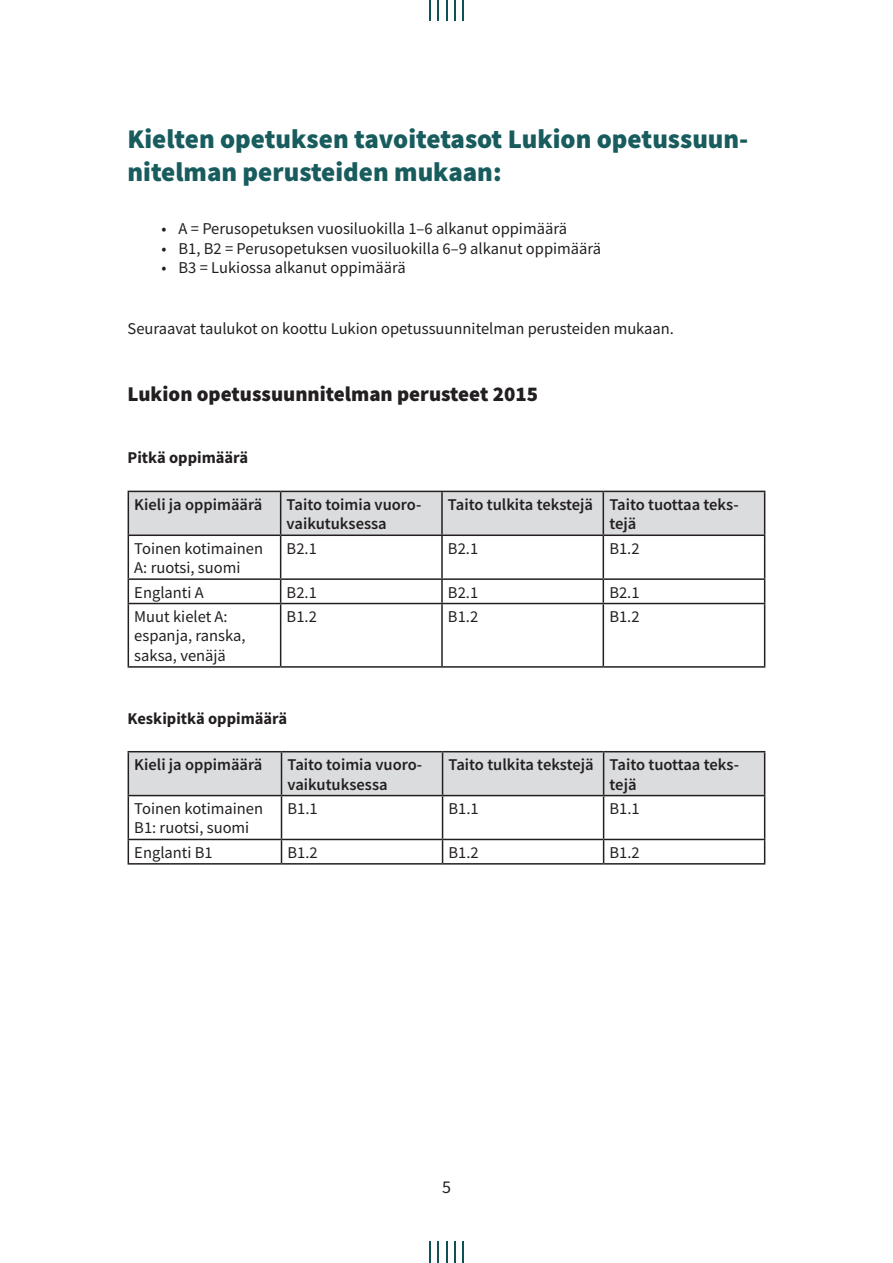
<style>
.page{position:relative;width:893px;height:1263px;background:#fff}
.page>*{position:absolute;margin:0;border:0;box-sizing:border-box;transform-origin:0 0}
.Tekstin_alaotsikko_1{font:900 27px/33px "Source Sans Pro";color:#185c5e}
.Tekstin_alaotsikko_2{font:900 21px "Source Sans Pro";color:#231f20}
.t1{font:18px "Source Sans Pro";color:#231f20}
.Leipäteksti{font:16.5px/19.5px "Source Sans Pro";color:#231f20}
.Leipäteksti-2{font:600 16.5px/19.5px "Source Sans Pro";color:#231f20}
.Leipäteksti_bullet{font:16.5px "Source Sans Pro";color:#231f20}
.Tekstin_alaotsikko_3{font:700 16.5px "Source Sans Pro";color:#231f20}
</style>
<div class="page">
<svg style="left:446px;top:0;width:1px;height:21px"></svg>
<svg style="left:454px;top:0;width:1px;height:21px"></svg>
<hr style="left:462px;top:0;width:2px;height:21px;background:#0c5153">
<hr style="left:429px;top:0;width:2px;height:21px;background:#0c5153">
<hr style="left:437px;top:0;width:2px;height:21px;background:#0c5153">
<svg style="left:446px;top:1241px;width:1px;height:22px"></svg>
<svg style="left:454px;top:1241px;width:1px;height:22px"></svg>
<hr style="left:462px;top:1241px;width:2px;height:22px;background:#0c5153">
<hr style="left:429px;top:1241px;width:2px;height:22px;background:#0c5153">
<hr style="left:437px;top:1241px;width:2px;height:22px;background:#0c5153">
<div style="left:129px;top:492px;width:635px;height:42px;background:#dadcde"></div>
<hr style="left:128px;top:491px;width:153px;height:1px;background:#231f20">
<hr style="left:128px;top:492px;width:1px;height:42px;background:#231f20">
<hr style="left:281px;top:491px;width:161px;height:1px;background:#231f20">
<hr style="left:280px;top:492px;width:1px;height:42px;background:#231f20">
<hr style="left:442px;top:491px;width:161px;height:1px;background:#231f20">
<hr style="left:441px;top:492px;width:2px;height:42px;background:#231f20">
<hr style="left:603px;top:491px;width:162px;height:1px;background:#231f20">
<hr style="left:603px;top:492px;width:1px;height:42px;background:#231f20">
<hr style="left:764px;top:492px;width:1px;height:42px;background:#231f20">
<hr style="left:128px;top:534px;width:153px;height:2px;background:#231f20">
<hr style="left:128px;top:536px;width:1px;height:42px;background:#231f20">
<hr style="left:281px;top:534px;width:161px;height:2px;background:#231f20">
<hr style="left:280px;top:536px;width:1px;height:42px;background:#231f20">
<hr style="left:442px;top:534px;width:161px;height:2px;background:#231f20">
<hr style="left:441px;top:536px;width:2px;height:42px;background:#231f20">
<hr style="left:603px;top:534px;width:162px;height:2px;background:#231f20">
<hr style="left:603px;top:536px;width:1px;height:42px;background:#231f20">
<hr style="left:764px;top:536px;width:1px;height:42px;background:#231f20">
<hr style="left:128px;top:578px;width:153px;height:2px;background:#231f20">
<svg style="left:128px;top:580px;width:1px;height:23px"></svg>
<hr style="left:281px;top:578px;width:161px;height:2px;background:#231f20">
<svg style="left:280px;top:580px;width:1px;height:23px"></svg>
<hr style="left:442px;top:578px;width:161px;height:2px;background:#231f20">
<hr style="left:441px;top:580px;width:2px;height:23px;background:#231f20">
<hr style="left:603px;top:578px;width:162px;height:2px;background:#231f20">
<svg style="left:603px;top:580px;width:1px;height:23px"></svg>
<svg style="left:764px;top:580px;width:1px;height:23px"></svg>
<hr style="left:128px;top:603px;width:153px;height:1px;background:#231f20">
<hr style="left:128px;top:604px;width:1px;height:62px;background:#231f20">
<hr style="left:281px;top:603px;width:161px;height:1px;background:#231f20">
<hr style="left:280px;top:604px;width:1px;height:62px;background:#231f20">
<hr style="left:442px;top:603px;width:161px;height:1px;background:#231f20">
<hr style="left:441px;top:604px;width:2px;height:62px;background:#231f20">
<hr style="left:603px;top:603px;width:162px;height:1px;background:#231f20">
<hr style="left:603px;top:604px;width:1px;height:62px;background:#231f20">
<hr style="left:764px;top:604px;width:1px;height:62px;background:#231f20">
<hr style="left:128px;top:666px;width:153px;height:2px;background:#231f20">
<hr style="left:281px;top:666px;width:161px;height:2px;background:#231f20">
<hr style="left:442px;top:666px;width:161px;height:2px;background:#231f20">
<hr style="left:603px;top:666px;width:162px;height:2px;background:#231f20">
<div style="left:129px;top:752px;width:635px;height:43px;background:#dadcde"></div>
<hr style="left:128px;top:751px;width:153px;height:1px;background:#231f20">
<hr style="left:128px;top:752px;width:1px;height:43px;background:#231f20">
<hr style="left:281px;top:751px;width:162px;height:1px;background:#231f20">
<hr style="left:281px;top:752px;width:1px;height:43px;background:#231f20">
<hr style="left:443px;top:751px;width:161px;height:1px;background:#231f20">
<hr style="left:442px;top:752px;width:1px;height:43px;background:#231f20">
<hr style="left:604px;top:751px;width:161px;height:1px;background:#231f20">
<hr style="left:603px;top:752px;width:1px;height:43px;background:#231f20">
<hr style="left:764px;top:752px;width:1px;height:43px;background:#231f20">
<hr style="left:128px;top:795px;width:153px;height:1px;background:#231f20">
<hr style="left:128px;top:796px;width:1px;height:43px;background:#231f20">
<hr style="left:281px;top:795px;width:162px;height:1px;background:#231f20">
<hr style="left:281px;top:796px;width:1px;height:43px;background:#231f20">
<hr style="left:443px;top:795px;width:161px;height:1px;background:#231f20">
<hr style="left:442px;top:796px;width:1px;height:43px;background:#231f20">
<hr style="left:604px;top:795px;width:161px;height:1px;background:#231f20">
<hr style="left:603px;top:796px;width:1px;height:43px;background:#231f20">
<hr style="left:764px;top:796px;width:1px;height:43px;background:#231f20">
<hr style="left:128px;top:839px;width:153px;height:1px;background:#231f20">
<svg style="left:128px;top:840px;width:1px;height:23px"></svg>
<hr style="left:281px;top:839px;width:162px;height:1px;background:#231f20">
<svg style="left:281px;top:840px;width:1px;height:23px"></svg>
<hr style="left:443px;top:839px;width:161px;height:1px;background:#231f20">
<svg style="left:442px;top:840px;width:1px;height:23px"></svg>
<hr style="left:604px;top:839px;width:161px;height:1px;background:#231f20">
<svg style="left:603px;top:840px;width:1px;height:23px"></svg>
<svg style="left:764px;top:840px;width:1px;height:23px"></svg>
<hr style="left:128px;top:863px;width:153px;height:1px;background:#231f20">
<hr style="left:281px;top:863px;width:162px;height:1px;background:#231f20">
<hr style="left:443px;top:863px;width:161px;height:1px;background:#231f20">
<hr style="left:604px;top:863px;width:161px;height:1px;background:#231f20">
<h2 class="Tekstin_alaotsikko_1" style="left:128px;top:122px;width:622px">Kielten opetuksen tavoitetasot Lukion opetussuun&shy;nitelman perusteiden mukaan:</h2>
<p class="Leipäteksti_bullet" style="left:162px;top:218px;width:407px">• A = Perusopetuksen vuosiluokilla 1–6 alkanut oppimäärä</p>
<p class="Leipäteksti_bullet" style="left:162px;top:238px;width:441px">• B1, B2 = Perusopetuksen vuosiluokilla 6–9 alkanut oppimäärä</p>
<p class="Leipäteksti_bullet" style="left:162px;top:257px;width:246px">• B3 = Lukiossa alkanut oppimäärä</p>
<p class="Leipäteksti" style="left:128px;top:318px;width:548px">Seuraavat taulukot on koottu Lukion opetussuunnitelman perusteiden mukaan.</p>
<h3 class="Tekstin_alaotsikko_2" style="left:128px;top:380px;width:412px">Lukion opetussuunnitelman perusteet 2015</h3>
<h4 class="Tekstin_alaotsikko_3" style="left:128px;top:447px;width:122px">Pitkä oppimäärä</h4>
<p class="Leipäteksti-2" style="left:134px;top:494px;width:129px">Kieli ja oppimäärä</p>
<p class="Leipäteksti-2" style="left:287px;top:494px;width:136px">Taito toimia vuoro&shy;vaikutuksessa</p>
<p class="Leipäteksti-2" style="left:448px;top:494px;width:147px">Taito tulkita tekstejä</p>
<p class="Leipäteksti-2" style="left:609px;top:494px;width:131px">Taito tuottaa teks&shy;tejä</p>
<p class="Leipäteksti" style="left:134px;top:538px;width:130px">Toinen kotimainen<br>A: ruotsi, suomi</p>
<p class="Leipäteksti" style="left:287px;top:538px;width:32px">B2.1</p>
<p class="Leipäteksti" style="left:448px;top:538px;width:32px">B2.1</p>
<p class="Leipäteksti" style="left:609px;top:538px;width:32px">B1.2</p>
<p class="Leipäteksti" style="left:134px;top:582px;width:71px">Englanti A</p>
<p class="Leipäteksti" style="left:287px;top:582px;width:32px">B2.1</p>
<p class="Leipäteksti" style="left:448px;top:582px;width:32px">B2.1</p>
<p class="Leipäteksti" style="left:609px;top:582px;width:32px">B2.1</p>
<p class="Leipäteksti" style="left:134px;top:607px;width:113px">Muut kielet A: espanja, ranska, saksa, venäjä</p>
<p class="Leipäteksti" style="left:287px;top:607px;width:32px">B1.2</p>
<p class="Leipäteksti" style="left:448px;top:607px;width:32px">B1.2</p>
<p class="Leipäteksti" style="left:609px;top:607px;width:32px">B1.2</p>
<h4 class="Tekstin_alaotsikko_3" style="left:128px;top:707px;width:161px">Keskipitkä oppimäärä</h4>
<p class="Leipäteksti-2" style="left:134px;top:755px;width:129px">Kieli ja oppimäärä</p>
<p class="Leipäteksti-2" style="left:287px;top:755px;width:136px">Taito toimia vuoro&shy;vaikutuksessa</p>
<p class="Leipäteksti-2" style="left:449px;top:755px;width:147px">Taito tulkita tekstejä</p>
<p class="Leipäteksti-2" style="left:610px;top:755px;width:131px">Taito tuottaa teks&shy;tejä</p>
<p class="Leipäteksti" style="left:134px;top:799px;width:130px">Toinen kotimainen<br>B1: ruotsi, suomi</p>
<p class="Leipäteksti" style="left:287px;top:799px;width:32px">B1.1</p>
<p class="Leipäteksti" style="left:449px;top:799px;width:32px">B1.1</p>
<p class="Leipäteksti" style="left:610px;top:799px;width:32px">B1.1</p>
<p class="Leipäteksti" style="left:134px;top:842px;width:80px">Englanti B1</p>
<p class="Leipäteksti" style="left:287px;top:842px;width:32px">B1.2</p>
<p class="Leipäteksti" style="left:449px;top:842px;width:32px">B1.2</p>
<p class="Leipäteksti" style="left:610px;top:842px;width:32px">B1.2</p>
<p class="t1" style="left:442px;top:1176px;width:10px">5</p>
</div>
